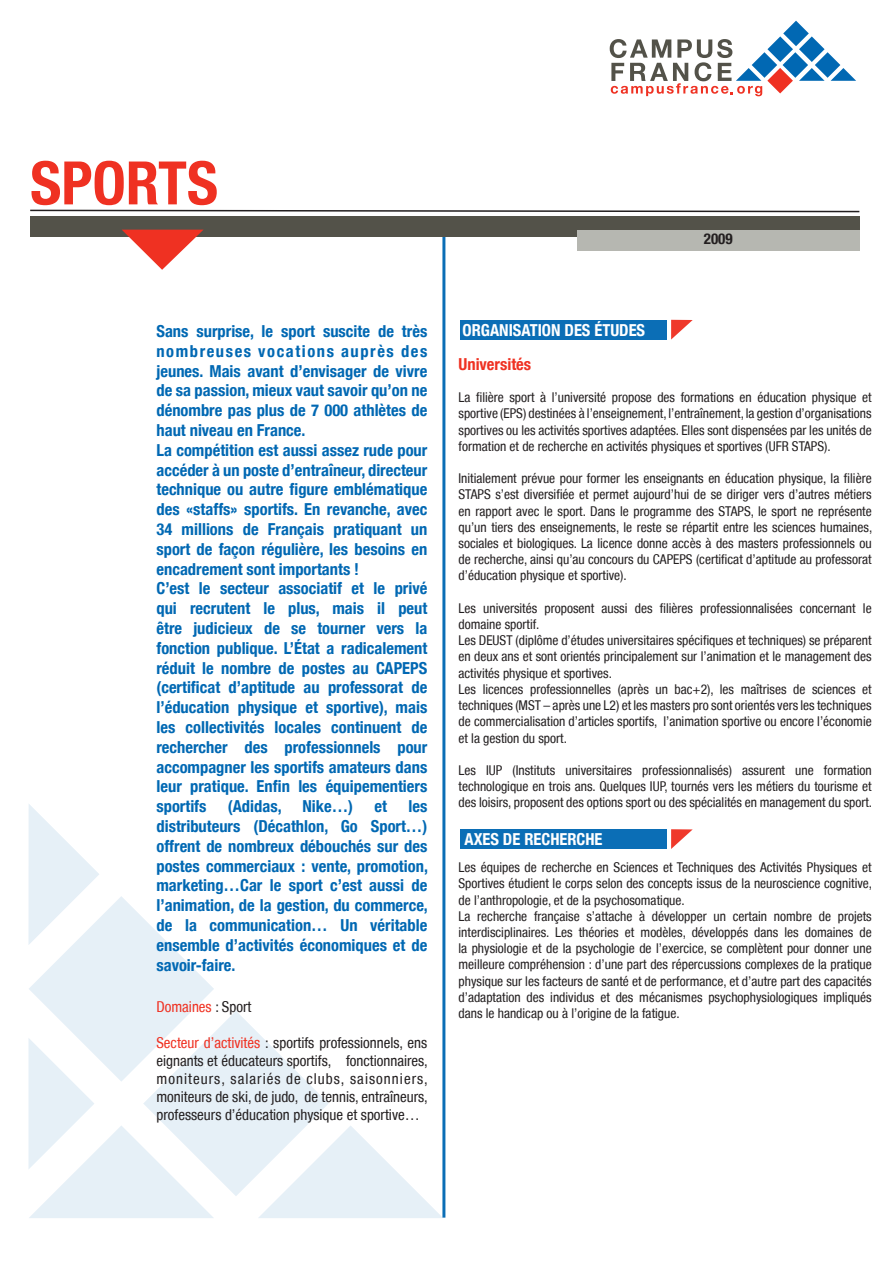
<style>
.page{position:relative;width:893px;height:1263px;background:#fff}
.page>*{position:absolute;margin:0;border:0;box-sizing:border-box;transform-origin:0 0}
.t1{font:700 condensed 60px "Helvetica Neue LT";color:#ef3122}
.t2{font:700 condensed 16.5px/19.8px "Helvetica Neue LT";color:#0168b3;text-align:justify}
.t3{font:700 condensed 16.5px "Helvetica Neue LT";color:#fff}
.t4{font:700 condensed 16.5px "Helvetica Neue LT";color:#ef3122}
.t5{font:condensed 15px/18px "Helvetica Neue LT";color:#231f20;text-align:justify}
.t6{font:condensed 15px "Helvetica Neue LT";color:#ef3122}
.t7{font:700 condensed 15px "Helvetica Neue LT";color:#231f20}
.t8{font:condensed 13.5px/16.2px "Helvetica Neue LT";color:#231f20;text-align:justify}
.s1{color:#231f20}
.s2{color:#ef3122}
.s3{color:#fff}
</style>
<div class="page">
<div style="left:460px;top:320px;width:207px;height:20px;background:#0b6eb6"></div>
<svg style="left:671px;top:320px;width:22px;height:20px"></svg>
<svg style="left:610px;top:21px;width:246px;height:75px"></svg>
<hr style="left:442px;top:230px;width:3px;height:987px;background:#0168b3">
<div style="left:30px;top:216px;width:829px;height:21px;background:#535249"></div>
<svg style="left:30px;top:209px;width:830px;height:4px"></svg>
<svg style="left:122px;top:230px;width:81px;height:40px"></svg>
<div style="left:577px;top:230px;width:282px;height:20px;background:#b6b7b1"></div>
<svg style="left:28px;top:803px;width:415px;height:415px"></svg>
<div style="left:460px;top:829px;width:207px;height:20px;background:#0b6eb6"></div>
<svg style="left:671px;top:829px;width:22px;height:20px"></svg>
<p class="t1" style="left:30px;top:147px;width:189px">SPORTS</p>
<p class="t2" style="left:156px;top:321px;width:272px">Sans surprise, le sport suscite de très nombreuses vocations auprès des jeunes. Mais avant d’envisager de vivre de sa passion, mieux vaut savoir qu’on ne dénombre pas plus de 7 000 athlètes de haut niveau en France.</p>
<p class="t2" style="left:156px;top:440px;width:272px">La compétition est aussi assez rude pour accéder à un poste d’entraîneur, directeur technique ou autre figure emblématique des «staffs» sportifs. En revanche, avec 34 millions de Français pratiquant un sport de façon régulière, les besoins en encadrement sont importants !</p>
<p class="t2" style="left:156px;top:578px;width:272px">C’est le secteur associatif et le privé qui recrutent le plus, mais il peut être judicieux de se tourner vers la fonction publique. L’État a radicalement réduit le nombre de postes au CAPEPS (certificat d’aptitude au professorat de l’éducation physique et sportive), mais les collectivités locales continuent de rechercher des professionnels pour accompagner les sportifs amateurs dans leur pratique. Enfin les équipementiers sportifs</p>
<p class="t2" style="left:228px;top:796px;width:55px">(Adidas,</p>
<p class="t2" style="left:302px;top:796px;width:52px">Nike…)</p>
<p class="t2" style="left:375px;top:796px;width:14px">et</p>
<p class="t2" style="left:156px;top:796px;width:273px;text-indent:252px">les distributeurs (Décathlon, Go Sport…) offrent de nombreux débouchés sur des postes commerciaux : vente, promotion, marketing…Car le sport c’est aussi de l’animation, de la gestion, du commerce, de la communication… Un véritable ensemble d’activités économiques et de savoir-faire.</p>
<p class="t6" style="left:156px;top:998px;width:96px">Domaines <span class="s1">: Sport</span></p>
<p class="t5" style="left:156px;top:1033px;width:273px"><span class="s2">Secteur d’activités</span> : sportifs professionnels, ens eignants<span class="s3">,</span>et<span class="s3">,</span>éducateurs sportifs, fonctionnaires, moniteurs, salariés de clubs, saisonniers, moniteurs de ski, de judo, de tennis, entraîneurs, professeurs d’éducation physique et sportive…</p>
<p class="t7" style="left:704px;top:230px;width:30px">2009</p>
<p class="t3" style="left:462px;top:320px;width:184px">ORGANISATION DES ÉTUDES</p>
<p class="t4" style="left:459px;top:354px;width:74px">Universités</p>
<p class="t8" style="left:459px;top:389px;width:415px">La filière sport à l’université propose des formations en éducation physique et sportive (EPS) destinées à l’enseignement, l’entraînement, la gestion d’organisations sportives ou les activités sportives adaptées. Elles sont dispensées par les unités de formation et de recherche en activités physiques et sportives (UFR STAPS).</p>
<p class="t8" style="left:459px;top:470px;width:415px">Initialement prévue pour former les enseignants en éducation physique, la filière STAPS s’est diversifiée et permet aujourd’hui de se diriger vers d’autres métiers en rapport avec le sport. Dans le programme des STAPS, le sport ne représente qu’un tiers des enseignements, le reste se répartit entre les sciences humaines, sociales et biologiques. La licence donne accès à des masters professionnels ou de recherche, ainsi qu’au concours du CAPEPS (certificat d’aptitude au professorat d’éducation physique et sportive).</p>
<p class="t8" style="left:459px;top:600px;width:415px">Les universités proposent aussi des filières professionnalisées concernant le domaine sportif.</p>
<p class="t8" style="left:459px;top:632px;width:415px">Les DEUST (diplôme d’études universitaires spécifiques et techniques) se préparent en deux ans et sont orientés principalement sur l’animation et le management des activités physique et sportives.</p>
<p class="t8" style="left:459px;top:681px;width:415px">Les licences professionnelles (après un bac+2), les maîtrises de sciences et techniques (MST – après une L2) et les masters pro sont orientés vers les techniques de commercialisation d’articles sportifs, l’animation sportive ou encore l’économie et la gestion du sport.</p>
<p class="t8" style="left:459px;top:762px;width:415px">Les IUP (Instituts universitaires professionnalisés) assurent une formation technologique en trois ans. Quelques IUP, tournés vers les métiers du tourisme et des loisirs, proposent des options sport ou des spécialités en management du sport.</p>
<p class="t3" style="left:464px;top:829px;width:140px">AXES DE RECHERCHE</p>
<p class="t8" style="left:459px;top:859px;width:415px">Les équipes de recherche en Sciences et Techniques des Activités Physiques et Sportives étudient le corps selon des concepts issus de la neuroscience cognitive, de l’anthropologie, et de la psychosomatique.</p>
<p class="t8" style="left:459px;top:908px;width:415px">La recherche française s’attache à développer un certain nombre de projets interdisciplinaires. Les théories et modèles, développés dans les domaines de la physiologie et de la psychologie de l’exercice, se complètent pour donner une meilleure compréhension : d’une part des répercussions complexes de la pratique physique sur les facteurs de santé et de performance, et d’autre part des capacités d’adaptation des individus et des mécanismes psychophysiologiques impliqués dans le handicap ou à l’origine de la fatigue.</p>
</div>
